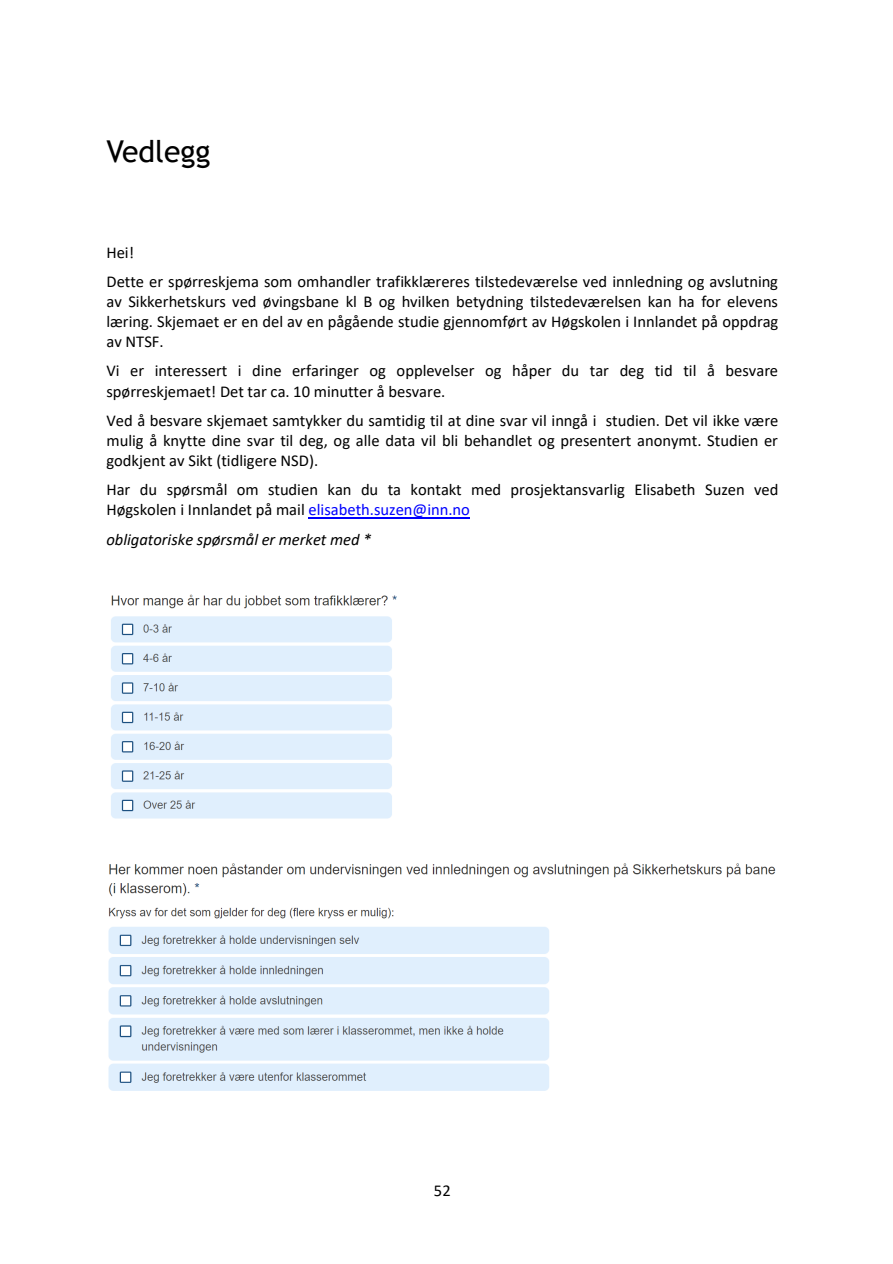
<style>
.page{position:relative;width:893px;height:1264px;background:#fff}
.page>*{position:absolute;margin:0;border:0;box-sizing:border-box;transform-origin:0 0}
.t1{font:30px "Trebuchet MS";color:#000}
.t2{font:16.5px/20.1px "Calibri";color:#000;text-align:justify}
.t3{font:italic 16.5px "Calibri";color:#000}
.s1{color:#00f}
</style>
<div class="page">
<hr style="left:309px;top:517px;width:161px;height:1px;background:#00f">
<img style="left:111px;top:594px;width:286px;height:225px">
<img style="left:108px;top:863px;width:668px;height:228px">
<h1 class="t1" style="left:106px;top:133px;width:106px">Vedlegg</h1>
<p class="t2" style="left:106px;top:243px;width:29px">Hei!</p>
<p class="t2" style="left:106px;top:272px;width:673px">Dette er spørreskjema som omhandler trafikklæreres tilstedeværelse ved innledning og avslutning av Sikkerhetskurs ved øvingsbane kl B og hvilken betydning tilstedeværelsen kan ha for elevens læring. Skjemaet er en del av en pågående studie gjennomført av Høgskolen i Innlandet på oppdrag av NTSF.</p>
<p class="t2" style="left:106px;top:362px;width:673px">Vi er interessert i dine erfaringer og opplevelser og håper du tar deg tid til å besvare spørreskjemaet! Det tar ca. 10 minutter å besvare.</p>
<p class="t2" style="left:106px;top:411px;width:673px">Ved å besvare skjemaet samtykker du samtidig til at dine svar vil inngå i studien. Det vil ikke være mulig å knytte dine svar til deg, og alle data vil bli behandlet og presentert anonymt. Studien er godkjent av Sikt (tidligere NSD).</p>
<p class="t2" style="left:106px;top:481px;width:673px">Har du spørsmål om studien kan du ta kontakt med prosjektansvarlig Elisabeth Suzen ved<br>Høgskolen i Innlandet på mail <span class="s1">elisabeth.suzen@inn.no</span></p>
<p class="t3" style="left:106px;top:532px;width:267px">obligatoriske spørsmål er merket med *</p>
<p class="t2" style="left:434px;top:1181px;width:18px">52</p>
</div>
